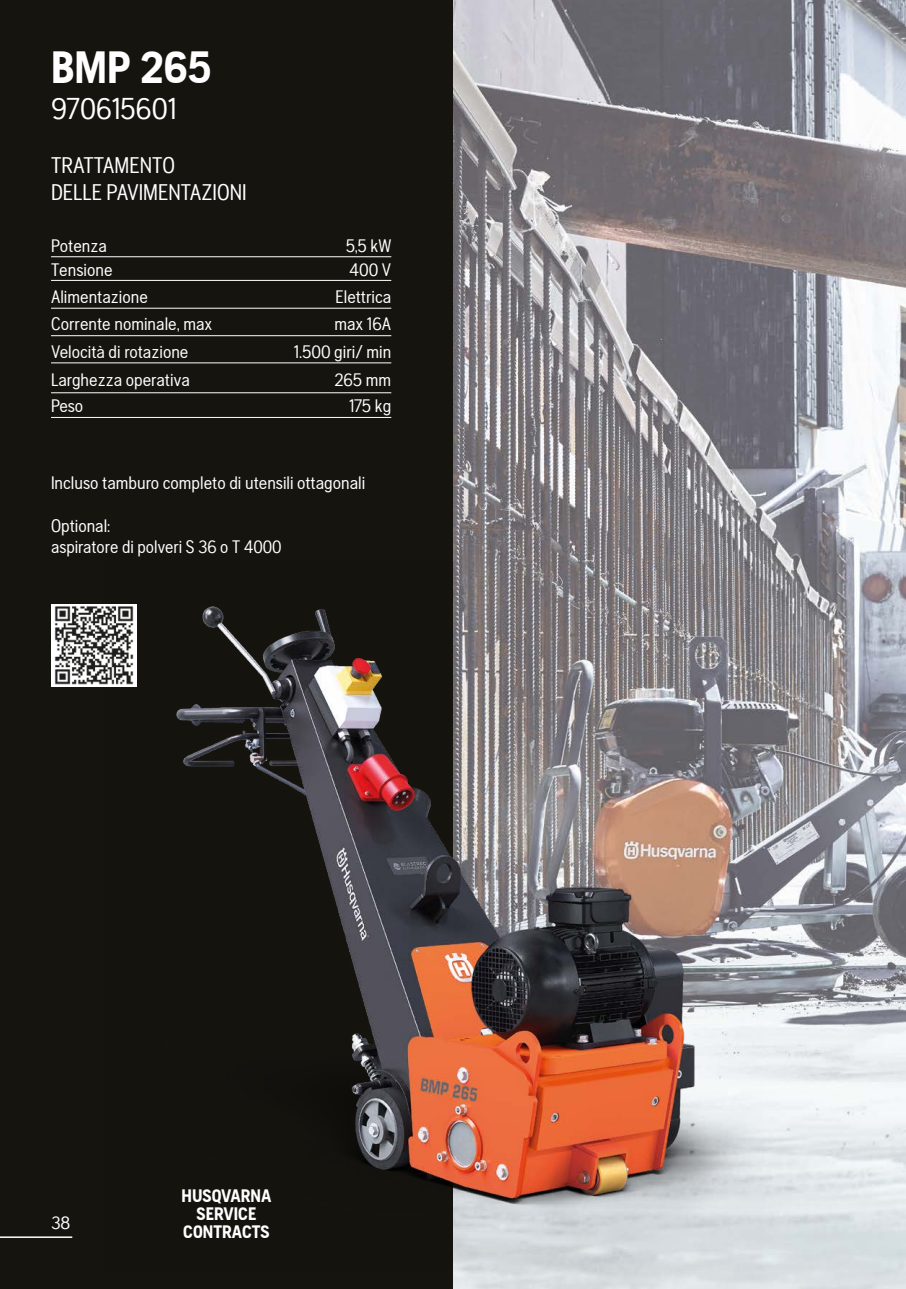
<style>
.page{position:relative;width:906px;height:1289px;background:#fff}
.page>*{position:absolute;margin:0;border:0;box-sizing:border-box;transform-origin:0 0}
.t1{font:700 45px "Husqvarna Gothic";color:#fff}
.t2{font:30px "Husqvarna Gothic";color:#fff}
.t3{font:22.5px/27px "Husqvarna Gothic";color:#fff}
.t4{font:18px/27px "Husqvarna Gothic";color:#fff}
.t5{font:700 18px/18px "Husqvarna Gothic";color:#fff;text-align:center}
</style>
<div class="page">
<div style="left:0;top:0;width:906px;height:1288px;background:#16140f"></div>
<hr style="left:0;top:1236px;width:72px;height:1px;background:#fff">
<img style="left:453px;top:0;width:453px;height:1288px">
<img style="left:104px;top:561px;width:659px;height:709px">
<hr style="left:51px;top:256px;width:340px;height:1px;background:#fff">
<hr style="left:51px;top:280px;width:340px;height:1px;background:#fff">
<hr style="left:51px;top:308px;width:340px;height:1px;background:#fff">
<hr style="left:51px;top:335px;width:340px;height:1px;background:#fff">
<hr style="left:51px;top:362px;width:340px;height:1px;background:#fff">
<hr style="left:51px;top:392px;width:340px;height:1px;background:#fff">
<hr style="left:51px;top:417px;width:340px;height:1px;background:#fff">
<img style="left:51px;top:604px;width:85px;height:82px">
<h1 class="t1" style="left:51px;top:41px;width:162px">BMP 265</h1>
<h2 class="t2" style="left:51px;top:91px;width:127px">970615601</h2>
<p class="t3" style="left:51px;top:152px;width:197px">TRATTAMENTO<br>DELLE PAVIMENTAZIONI</p>
<p class="t4" style="left:51px;top:233px;width:57px">Potenza</p>
<p class="t4" style="left:346px;top:233px;width:47px">5,5 kW</p>
<p class="t4" style="left:51px;top:256px;width:63px">Tensione</p>
<p class="t4" style="left:334px;top:256px;width:58px;text-align:justify;text-indent:15px">400 V Elettrica max 16A</p>
<p class="t4" style="left:51px;top:282px;width:163px;line-height:27.5px">Alimentazione<br>Corrente nominale, max</p>
<p class="t4" style="left:51px;top:338px;width:139px">Velocità di rotazione</p>
<p class="t4" style="left:294px;top:338px;width:99px">1.500 giri/ min</p>
<p class="t4" style="left:51px;top:366px;width:140px">Larghezza operativa</p>
<p class="t4" style="left:334px;top:366px;width:58px">265 mm</p>
<p class="t4" style="left:51px;top:392px;width:34px">Peso</p>
<p class="t4" style="left:349px;top:392px;width:44px">175 kg</p>
<p class="t4" style="left:51px;top:469px;width:316px">Incluso tamburo completo di utensili ottagonali</p>
<p class="t4" style="left:51px;top:514px;width:232px;line-height:21.6px">Optional:<br>aspiratore di polveri S 36 o T 4000</p>
<p class="t4" style="left:51px;top:1209px;width:21px">38</p>
<p class="t5" style="left:182px;top:1186px;width:91px">HUSQVARNA<br>SERVICE<br>CONTRACTS</p>
</div>
